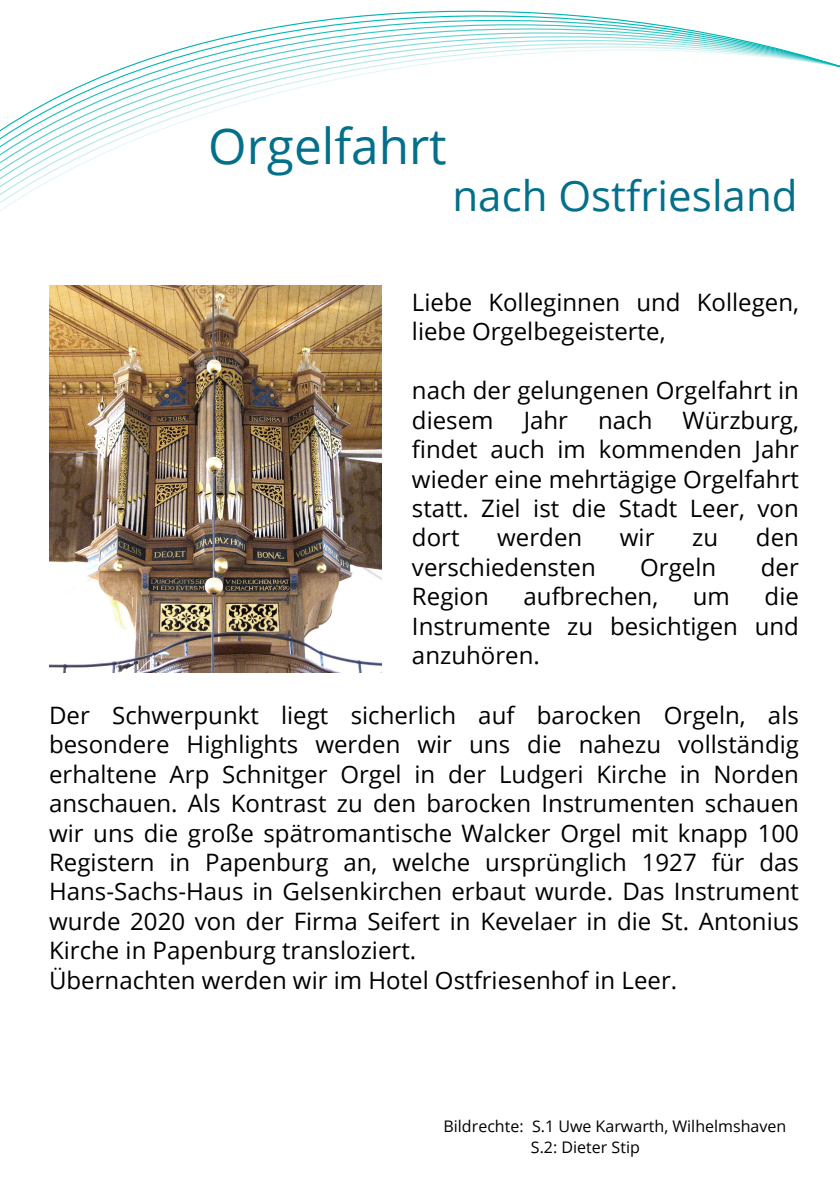
<style>
.page{position:relative;width:840px;height:1191px;background:#fff}
.page>*{position:absolute;margin:0;border:0;box-sizing:border-box;transform-origin:0 0}
.t1{font:49.4px "Open Sans";color:#03708b}
.t2{font:42px "Open Sans";color:#03708b}
.t3{font:24px/29.4px "Open Sans";color:#000}
.t4{font:16px/21.8px "Open Sans";color:#000}
</style>
<div class="page">
<svg style="left:0;top:10px;width:839px;height:122px"></svg>
<img style="left:49px;top:285px;width:332px;height:387px">
<h1 class="t1" style="left:208px;top:126px;width:240px">Orgelfahrt</h1>
<h2 class="t2" style="left:452px;top:179px;width:346px">nach Ostfriesland</h2>
<p class="t3" style="left:412px;top:290px;width:388px">Liebe Kolleginnen und Kollegen, liebe Orgelbegeisterte,</p>
<p class="t3" style="left:412px;top:378px;width:388px">nach der gelungenen Orgelfahrt in diesem Jahr</p>
<p class="t3" style="left:412px;top:408px;width:388px;text-align:justify;text-indent:270px">Würzburg, findet auch im kommenden Jahr wieder eine mehrtägige Orgelfahrt statt. Ziel ist die Stadt Leer, von dort</p>
<p class="t3" style="left:597px;top:408px;width:56px">nach</p>
<p class="t3" style="left:497px;top:525px;width:86px">werden</p>
<p class="t3" style="left:619px;top:525px;width:36px">wir</p>
<p class="t3" style="left:691px;top:525px;width:27px">zu</p>
<p class="t3" style="left:755px;top:525px;width:44px">den</p>
<p class="t3" style="left:412px;top:555px;width:185px">verschiedensten</p>
<p class="t3" style="left:640px;top:555px;width:77px">Orgeln</p>
<p class="t3" style="left:760px;top:555px;width:40px">der</p>
<p class="t3" style="left:412px;top:584px;width:78px">Region</p>
<p class="t3" style="left:523px;top:584px;width:136px">aufbrechen,</p>
<p class="t3" style="left:692px;top:584px;width:39px">um</p>
<p class="t3" style="left:412px;top:584px;width:388px;text-align:justify;text-indent:352px">die Instrumente zu besichtigen und anzuhören.</p>
<p class="t3" style="left:49px;top:703px;width:751px">Der Schwerpunkt liegt sicherlich auf barocken Orgeln, als besondere Highlights werden wir uns die nahezu vollständig erhaltene Arp Schnitger Orgel in der Ludgeri Kirche in Norden anschauen. Als Kontrast zu den barocken Instrumenten schauen wir uns die große spätromantische Walcker Orgel mit knapp 100<br>Registern in Papenburg an, welche ursprünglich 1927 für das Hans-Sachs-Haus in Gelsenkirchen erbaut wurde. Das Instrument wurde 2020 von der Firma Seifert in Kevelaer in die St. Antonius Kirche in Papenburg transloziert.<br>Übernachten werden wir im Hotel Ostfriesenhof in Leer.</p>
<p class="t4" style="left:530px;top:1116px;width:257px;text-indent:-87px">Bildrechte: S.1 Uwe Karwarth, Wilhelmshaven<br>S.2: Dieter Stip</p>
</div>
